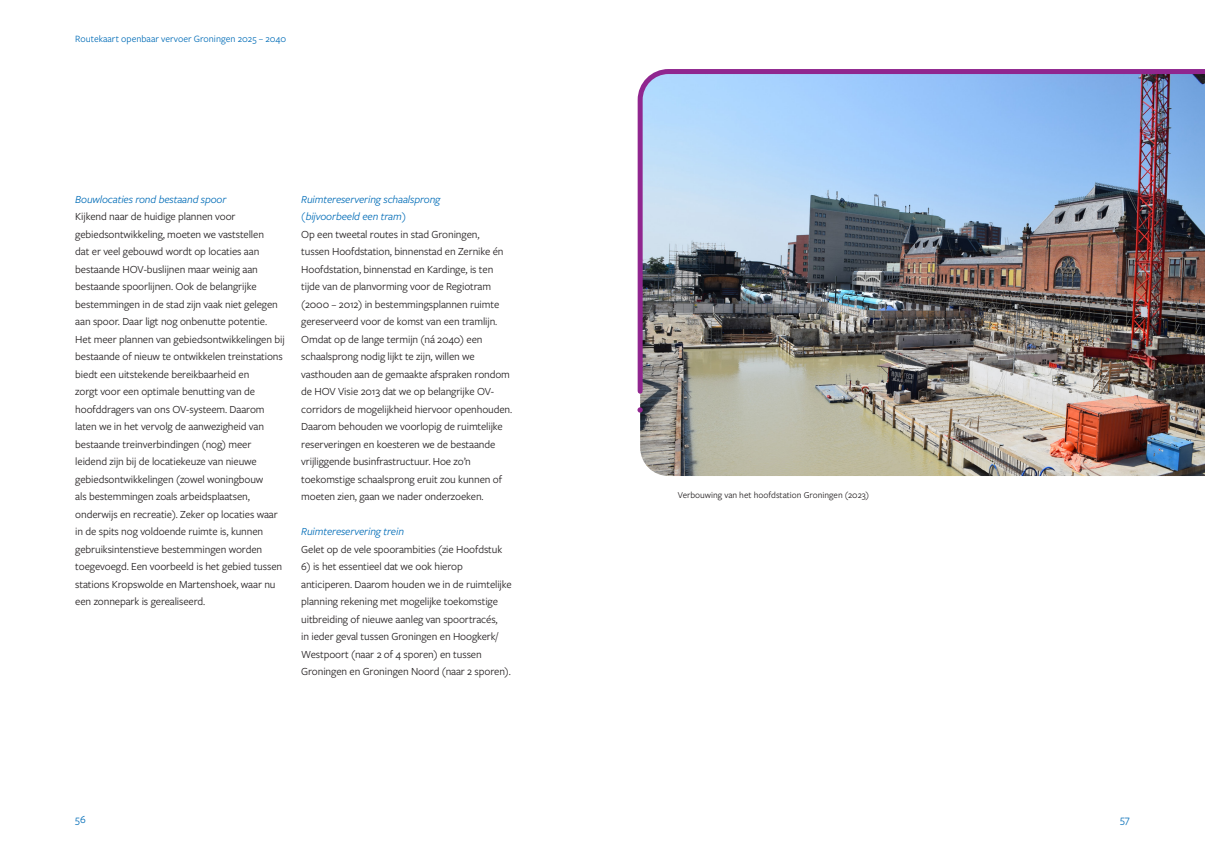
<style>
.page{position:relative;width:1205px;height:851px;background:#fff}
.page>*{position:absolute;margin:0;border:0;box-sizing:border-box;transform-origin:0 0}
.body{font:11.25px/17.5px "Freight Sans Pro";letter-spacing:-.01em;color:#231f20}
.Subkopje{font:italic 11.25px/17.5px "Freight Sans Pro";letter-spacing:-.01em;color:#006cb7}
.t1{font:11.25px "Freight Sans Pro";color:#006cb7}
.t2{font:10px "Freight Sans Pro";color:#006cb7}
.bijschrift{font:9.38px "Freight Sans Pro";color:#231f20}
</style>
<div class="page">
<img style="left:640px;top:396px;width:565px;height:80px">
<img style="left:637px;top:69px;width:568px;height:327px">
<svg style="left:637px;top:407px;width:6px;height:5px"></svg>
<p class="t2" style="left:75px;top:32px;width:213px">Routekaart openbaar vervoer Groningen 2025 – 2040</p>
<p class="Subkopje" style="left:75px;top:190px;width:153px">Bouwlocaties rond bestaand spoor</p>
<p class="body" style="left:75px;top:207px;width:211px">Kijkend naar de huidige plannen voor gebiedsontwikkeling, moeten we vaststellen<br>dat er veel gebouwd wordt op locaties aan bestaande HOV-buslijnen maar weinig aan bestaande spoorlijnen. Ook de belangrijke bestemmingen in de stad zijn vaak niet gelegen aan spoor. Daar ligt nog onbenutte potentie.<br>Het meer plannen van gebiedsontwikkelingen bij bestaande of nieuw te ontwikkelen treinstations biedt een uitstekende bereikbaarheid en<br>zorgt voor een optimale benutting van de hoofddragers van ons OV-systeem. Daarom laten we in het vervolg de aanwezigheid van bestaande treinverbindingen (nog) meer leidend zijn bij de locatiekeuze van nieuwe gebiedsontwikkelingen (zowel woningbouw<br>als bestemmingen zoals arbeidsplaatsen, onderwijs en recreatie). Zeker op locaties waar in de spits nog voldoende ruimte is, kunnen gebruiksintenstieve bestemmingen worden toegevoegd. Een voorbeeld is het gebied tussen stations Kropswolde en Martenshoek, waar nu een zonnepark is gerealiseerd.</p>
<p class="Subkopje" style="left:301px;top:190px;width:141px">Ruimtereservering schaalsprong (bijvoorbeeld een tram)</p>
<p class="body" style="left:301px;top:225px;width:213px">Op een tweetal routes in stad Groningen,<br>tussen Hoofdstation, binnenstad en Zernike én Hoofdstation, binnenstad en Kardinge, is ten tijde van de planvorming voor de Regiotram (2000 – 2012) in bestemmingsplannen ruimte gereserveerd voor de komst van een tramlijn.<br>Omdat op de lange termijn (ná 2040) een schaalsprong nodig lijkt te zijn, willen we vasthouden aan de gemaakte afspraken rondom de HOV Visie 2013 dat we op belangrijke OV&shy;corridors de mogelijkheid hiervoor openhouden.<br>Daarom behouden we voorlopig de ruimtelijke reserveringen en koesteren we de bestaande vrijliggende businfrastructuur. Hoe zo’n toekomstige schaalsprong eruit zou kunnen of moeten zien, gaan we nader onderzoeken.</p>
<p class="Subkopje" style="left:301px;top:522px;width:104px">Ruimtereservering trein</p>
<p class="body" style="left:301px;top:540px;width:203px">Gelet op de vele spoorambities (zie Hoofdstuk</p>
<p class="body" style="left:301px;top:557px;width:212px">6) is het essentieel dat we ook hierop anticiperen. Daarom houden we in de ruimtelijke planning rekening met mogelijke toekomstige uitbreiding of nieuwe aanleg van spoortracés,<br>in ieder geval tussen Groningen en Hoogkerk/ Westpoort (naar 2 of 4 sporen) en tussen Groningen en Groningen Noord (naar 2 sporen).</p>
<p class="bijschrift" style="left:678px;top:488px;width:193px">Verbouwing van het hoofdstation Groningen (2023)</p>
<p class="t1" style="left:75px;top:812px;width:12px">56</p>
<p class="t1" style="left:1120px;top:812px;width:11px">57</p>
</div>
